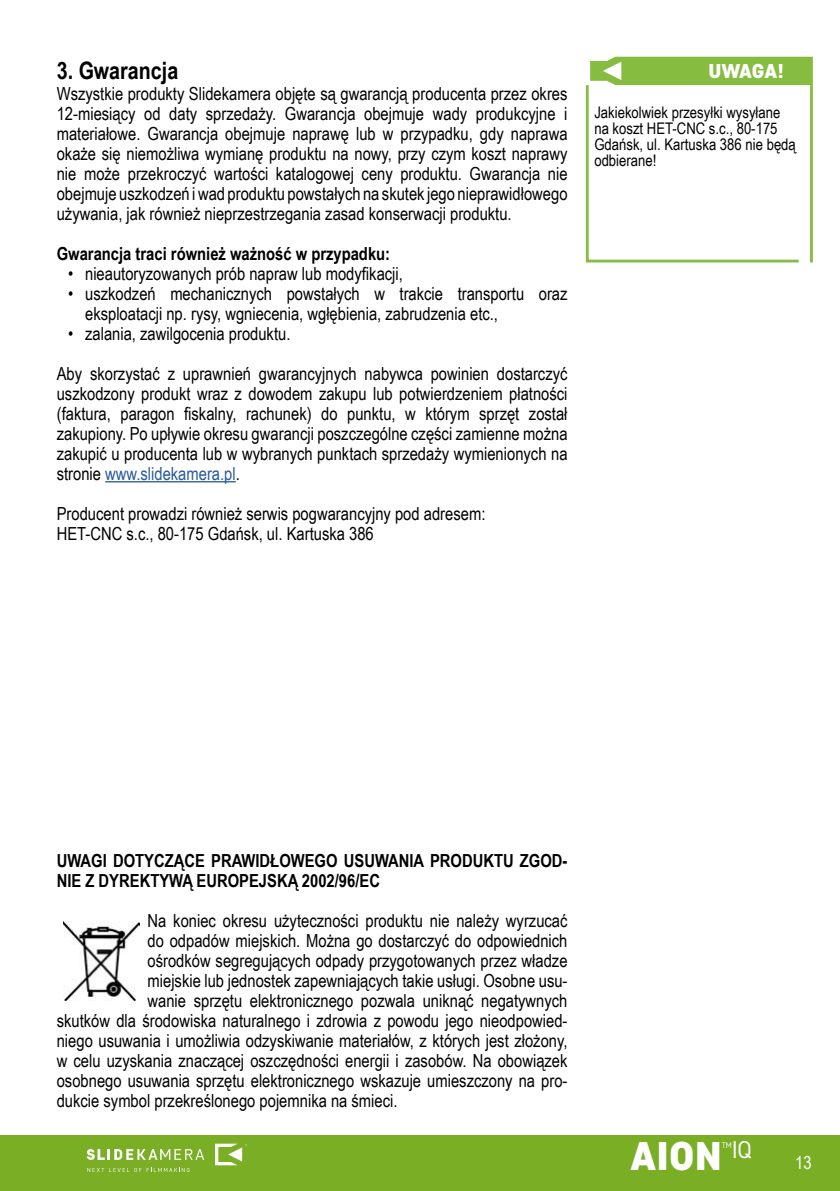
<style>
.page{position:relative;width:840px;height:1191px;background:#fff}
.page>*{position:absolute;margin:0;border:0;box-sizing:border-box;transform-origin:0 0}
.t1{font:900 40px "Core Sans D75";color:#fff}
.t2{font:700 24px "Arial Narrow";color:#000}
.t3{font:24px "Core Sans D35";color:#fff}
.t4{font:900 20px "Core Sans D75";letter-spacing:-.005em;color:#fff}
.t5{font:18px/20px "Arial Narrow";color:#000;text-align:justify}
.t6{font:700 18px/20px "Arial Narrow";color:#000}
.t7{font:18px "Arial Narrow";color:#fff}
.t8{font:16px/16px "Arial Narrow";color:#000}
.t9{font:8px "Core Sans D35";color:#fff}
.s1{color:#275b9b}
</style>
<div class="page">
<div style="left:0;top:1135px;width:839px;height:56px;background:#79ae25"></div>
<svg style="left:87px;top:1167px;width:102px;height:5px"></svg>
<svg style="left:215px;top:1143px;width:32px;height:22px"></svg>
<svg style="left:87px;top:1149px;width:117px;height:10px"></svg>
<hr style="left:105px;top:481px;width:131px;height:1px;background:#275b9b">
<div style="left:590px;top:57px;width:222px;height:25px;background:#86bd40"></div>
<svg style="left:585px;top:82px;width:228px;height:181px"></svg>
<img style="left:64px;top:922px;width:75px;height:78px">
<h2 class="t2" style="left:57px;top:53px;width:123px">3. Gwarancja</h2>
<p class="t4" style="left:708px;top:58px;width:77px">UWAGA!</p>
<p class="t8" style="left:594px;top:104px;width:203px">Jakiekolwiek przesyłki wysyłane na koszt HET-CNC s.c., 80-175<br>Gdańsk, ul. Kartuska 386 nie będą odbierane!</p>
<p class="t5" style="left:57px;top:83px;width:512px">Wszystkie produkty Slidekamera objęte są gwarancją producenta przez okres 12-miesiący od daty sprzedaży. Gwarancja obejmuje wady produkcyjne i materiałowe. Gwarancja obejmuje naprawę lub w przypadku, gdy naprawa okaże się niemożliwa wymianę produktu na nowy, przy czym koszt naprawy nie może przekroczyć wartości katalogowej ceny produktu. Gwarancja nie obejmuje uszkodzeń i wad produktu powstałych na skutek jego nieprawidłowego używania, jak również nieprzestrzegania zasad konserwacji produktu.</p>
<p class="t6" style="left:57px;top:242px;width:335px">Gwarancja traci również ważność w przypadku:</p>
<p class="t5" style="left:68px;top:263px;width:336px">• nieautoryzowanych prób napraw lub modyfikacji,</p>
<p class="t5" style="left:85px;top:283px;width:483px;text-indent:-17px">• uszkodzeń mechanicznych powstałych w trakcie transportu oraz eksploatacji np. rysy, wgniecenia, wgłębienia, zabrudzenia etc.,</p>
<p class="t5" style="left:68px;top:323px;width:224px">• zalania, zawilgocenia produktu.</p>
<p class="t5" style="left:57px;top:363px;width:512px">Aby skorzystać z uprawnień gwarancyjnych nabywca powinien dostarczyć uszkodzony produkt wraz z dowodem zakupu lub potwierdzeniem płatności (faktura, paragon fiskalny, rachunek) do punktu, w którym sprzęt został zakupiony. Po upływie okresu gwarancji poszczególne części zamienne można zakupić u producenta lub w wybranych punktach sprzedaży wymienionych na stronie <span class="s1">www.slidekamera.pl</span>.</p>
<p class="t5" style="left:57px;top:503px;width:430px">Producent prowadzi również serwis pogwarancyjny pod adresem:<br>HET-CNC s.c., 80-175 Gdańsk, ul. Kartuska 386</p>
<p class="t6" style="left:57px;top:850px;width:512px">UWAGI DOTYCZĄCE PRAWIDŁOWEGO USUWANIA PRODUKTU ZGOD-<br>NIE Z DYREKTYWĄ EUROPEJSKĄ 2002/96/EC</p>
<p class="t5" style="left:147px;top:910px;width:421px">Na koniec okresu użyteczności produktu nie należy wyrzucać</p>
<p class="t5" style="left:147px;top:930px;width:421px">do odpadów miejskich. Można go dostarczyć do odpowiednich</p>
<p class="t5" style="left:147px;top:950px;width:421px">ośrodków segregujących odpady przygotowanych przez władze</p>
<p class="t5" style="left:147px;top:970px;width:421px">miejskie lub jednostek zapewniających takie usługi. Osobne usu-</p>
<p class="t5" style="left:147px;top:990px;width:421px">wanie sprzętu elektronicznego pozwala uniknąć negatywnych</p>
<p class="t5" style="left:57px;top:1010px;width:512px">skutków dla środowiska naturalnego i zdrowia z powodu jego nieodpowied-</p>
<p class="t5" style="left:57px;top:1030px;width:512px">niego usuwania i umożliwia odzyskiwanie materiałów, z których jest złożony,</p>
<p class="t5" style="left:57px;top:1050px;width:512px">w celu uzyskania znaczącej oszczędności energii i zasobów. Na obowiązek</p>
<p class="t5" style="left:57px;top:1070px;width:512px">osobnego usuwania sprzętu elektronicznego wskazuje umieszczony na pro-</p>
<p class="t5" style="left:57px;top:1090px;width:342px">dukcie symbol przekreślonego pojemnika na śmieci.</p>
<p class="t9" style="left:721px;top:1140px;width:12px">TM</p>
<h2 class="t3" style="left:731px;top:1134px;width:21px">IQ</h2>
<h1 class="t1" style="left:630px;top:1129px;width:93px">AION</h1>
<p class="t7" style="left:794px;top:1149px;width:18px">13</p>
</div>
